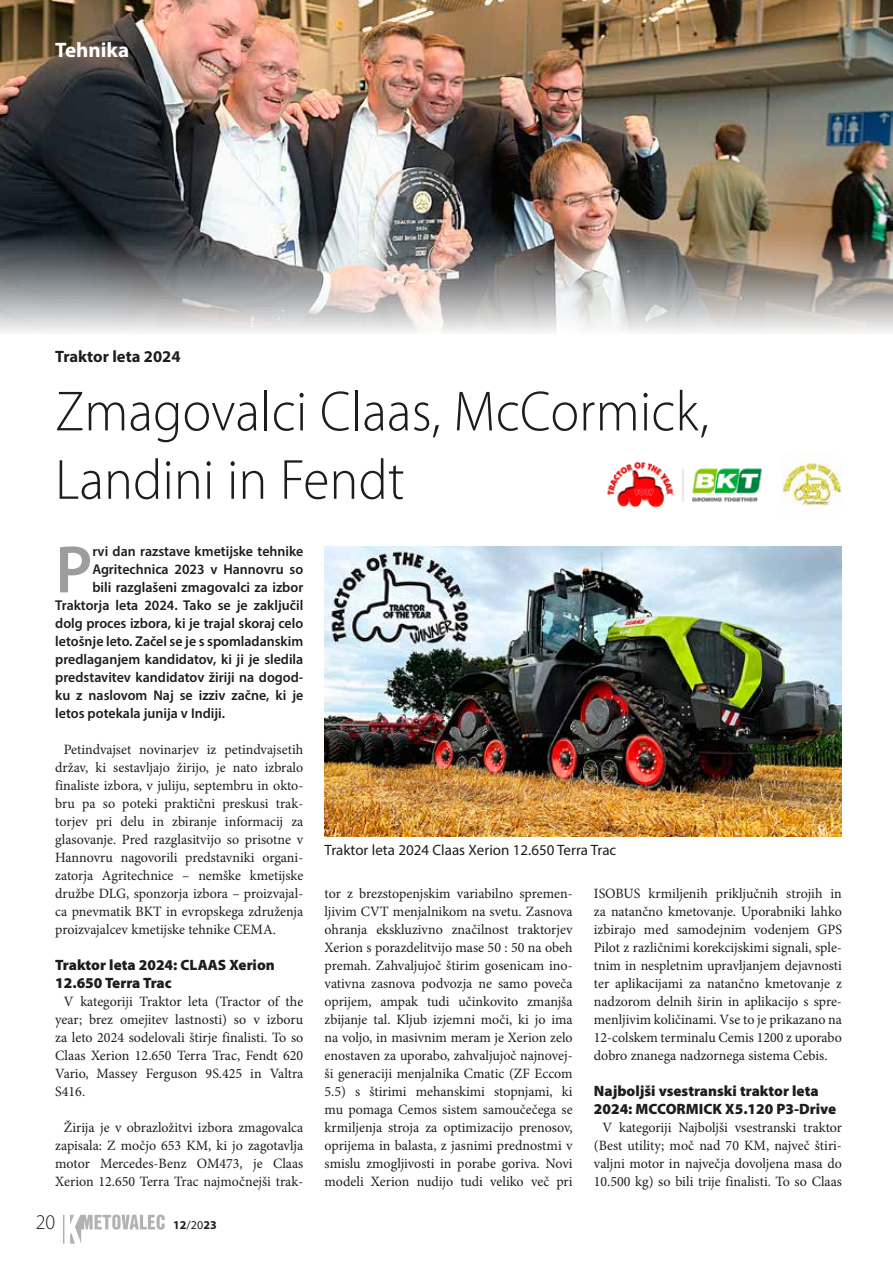
<style>
.page{position:relative;width:893px;height:1263px;background:#fff}
.page>*{position:absolute;margin:0;border:0;box-sizing:border-box;transform-origin:0 0}
.t1{font:600 67.65px "Myriad Pro";color:#9d9d9c}
.t2{font:300 57px/68.4px "Myriad Pro";letter-spacing:.005em;color:#1d1d1b;scale:.94 1}
.t3{font:700 21px "Myriad Pro";color:#fff}
.t4{font:300 21px "Myriad Pro";color:#1d1d1b;scale:.95 1}
.t5{font:700 16.5px "Myriad Pro";color:#1d1d1b}
.t6{font:900 15px/18px "Myriad Pro";color:#1d1d1b}
.t7{font:15px "Myriad Pro";color:#1d1d1b}
.t8{font:14.25px/18px "Minion Pro";color:#1d1d1b;text-align:justify}
.t9{font:600 14.25px "Myriad Pro";color:#1d1d1b}
.t10{font:700 12px "Myriad Pro";color:#1d1d1b}
.s1{font-weight:400}
</style>
<div class="page">
<img style="left:325px;top:546px;width:517px;height:290px">
<img style="left:0;top:0;width:893px;height:332px">
<img style="left:782px;top:455px;width:60px;height:51px">
<img style="left:607px;top:461px;width:155px;height:47px">
<svg style="left:70px;top:1214px;width:95px;height:30px"></svg>
<hr style="left:63px;top:1214px;width:1px;height:30px;background:#b3b2b2">
<h3 class="t3" style="left:55px;top:37px;width:75px">Tehnika</h3>
<p class="t5" style="left:55px;top:346px;width:127px">Traktor leta 2024</p>
<h2 class="t2" style="left:55px;top:378px;width:697px">Zmagovalci Claas, McCormick,<br>Landini in Fendt</h2>
<h1 class="t1" style="left:55px;top:527px;width:39px">P</h1>
<p class="t9" style="left:92px;top:542px;width:212px">rvi dan razstave kmetijske tehnike</p>
<p class="t9" style="left:92px;top:560px;width:212px">Agritechnica 2023 v Hannovru so</p>
<p class="t9" style="left:92px;top:578px;width:212px">bili razglašeni zmagovalci za izbor</p>
<p class="t9" style="left:55px;top:596px;width:250px">Traktorja leta 2024. Tako se je zaključil</p>
<p class="t9" style="left:55px;top:614px;width:250px">dolg proces izbora, ki je trajal skoraj celo</p>
<p class="t9" style="left:55px;top:632px;width:250px">letošnje leto. Začel se je s spomladanskim</p>
<p class="t9" style="left:55px;top:650px;width:250px">predlaganjem kandidatov, ki ji je sledila</p>
<p class="t9" style="left:55px;top:668px;width:250px">predstavitev kandidatov žiriji na dogod-</p>
<p class="t9" style="left:55px;top:686px;width:250px">ku z naslovom Naj se izziv začne, ki je</p>
<p class="t9" style="left:55px;top:704px;width:171px">letos potekala junija v Indiji.</p>
<p class="t8" style="left:55px;top:741px;width:250px;text-indent:9px">Petindvajset novinarjev iz petindvajsetih držav, ki sestavljajo žirijo, je nato izbralo finaliste izbora, v juliju, septembru in okto&shy;bru pa so poteki praktični preskusi trak&shy;torjev pri delu in zbiranje informacij za glasovanje. Pred razglasitvijo so prisotne v Hannovru nagovorili predstavniki organi&shy;zatorja Agritechnice – nemške kmetijske družbe DLG, sponzorja izbora – proizvajal&shy;ca pnevmatik BKT in evropskega združenja proizvajalcev kmetijske tehnike CEMA.</p>
<p class="t6" style="left:55px;top:956px;width:221px">Traktor leta 2024: CLAAS Xerion<br>12.650 Terra Trac</p>
<p class="t8" style="left:55px;top:993px;width:250px;text-indent:9px">V kategoriji Traktor leta (Tractor of the year; brez omejitev lastnosti) so v izboru za leto 2024 sodelovali štirje finalisti. To so Claas Xerion 12.650 Terra Trac, Fendt 620<br>Vario, Massey Ferguson 9S.425 in Valtra S416.</p>
<p class="t8" style="left:55px;top:1119px;width:250px;text-align:center">Žirija je v obrazložitvi izbora zmagovalca zapisala: Z močjo 653 KM, ki jo zagotavlja motor Mercedes-Benz OM473, je Claas Xerion 12.650 Terra Trac najmočnejši trak-</p>
<h3 class="t4" style="left:36px;top:1210px;width:22px">20</h3>
<p class="t10" style="left:173px;top:1217px;width:45px">12<span class="s1">/20</span>23</p>
<p class="t7" style="left:325px;top:841px;width:293px">Traktor leta 2024 Claas Xerion 12.650 Terra Trac</p>
<p class="t8" style="left:325px;top:885px;width:250px">tor z brezstopenjskim variabilno spremen&shy;ljivim CVT menjalnikom na svetu. Zasnova ohranja ekskluzivno značilnost traktorjev Xerion s porazdelitvijo mase 50 : 50 na obeh premah. Zahvaljujoč štirim gosenicam ino&shy;vativna zasnova podvozja ne samo poveča oprijem, ampak tudi učinkovito zmanjša zbijanje tal. Kljub izjemni moči, ki jo ima na voljo, in masivnim meram je Xerion zelo enostaven za uporabo, zahvaljujoč najnovej&shy;ši generaciji menjalnika Cmatic (ZF Eccom 5.5) s štirimi mehanskimi stopnjami, ki mu pomaga Cemos sistem samoučečega se krmiljenja stroja za optimizacijo prenosov, oprijema in balasta, z jasnimi prednostmi v smislu zmogljivosti in porabe goriva. Novi modeli Xerion nudijo tudi veliko več pri</p>
<p class="t8" style="left:594px;top:885px;width:250px">ISOBUS krmiljenih priključnih strojih in za natančno kmetovanje. Uporabniki lahko izbirajo med samodejnim vodenjem GPS Pilot z različnimi korekcijskimi signali, sple&shy;tnim in nespletnim upravljanjem dejavnosti ter aplikacijami za natančno kmetovanje z nadzorom delnih širin in aplikacijo s spre&shy;menljivim količinami. Vse to je prikazano na 12-colskem terminalu Cemis 1200 z uporabo dobro znanega nadzornega sistema Cebis.</p>
<p class="t6" style="left:594px;top:1082px;width:244px">Najboljši vsestranski traktor leta<br>2024: MCCORMICK X5.120 P3-Drive</p>
<p class="t8" style="left:594px;top:1119px;width:250px;text-align:center">V kategoriji Najboljši vsestranski traktor (Best utility; moč nad 70 KM, največ štiri&shy;valjni motor in največja dovoljena masa do 10.500 kg) so bili trije finalisti. To so Claas</p>
</div>
